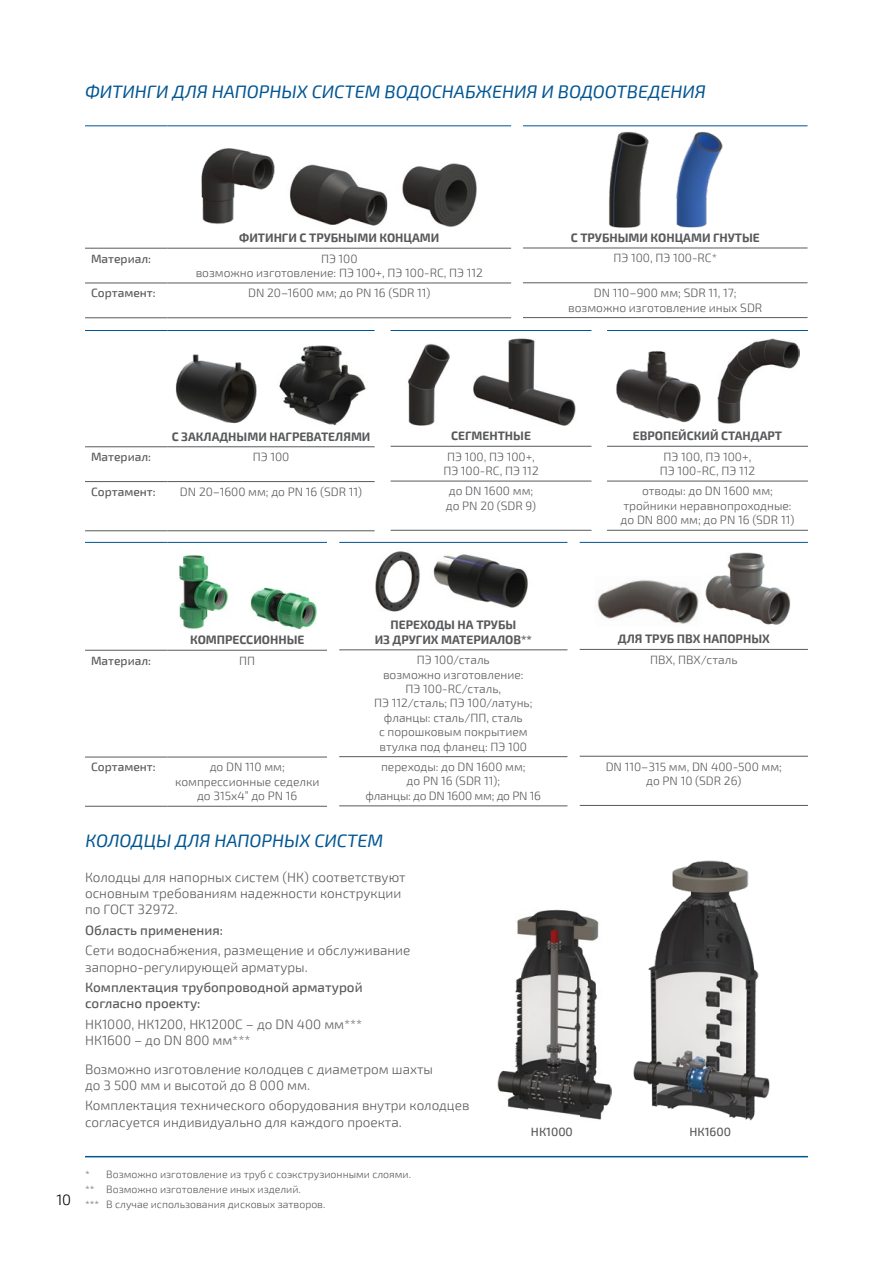
<style>
.page{position:relative;width:893px;height:1263px;background:#fff}
.page>*{position:absolute;margin:0;border:0;box-sizing:border-box;transform-origin:0 0}
.t1{font:italic 18px "Exo 2";color:#005593}
.t2{font:300 15px "Exo 2";color:#000}
.t3{font:300 13.5px/16.2px "Exo 2";color:#58595b}
.t4{font:500 13.5px/16.2px "Exo 2";color:#58595b}
.t5{font:300 12px/14.4px "Exo 2";color:#58595b;text-align:center}
.t6{font:700 12px/14.4px "Exo 2";color:#58595b;text-align:center}
.t7{font:500 12px "Exo 2";color:#58595b}
.t8{font:300 10.5px/14.7px "Exo 2";color:#58595b}
</style>
<div class="page">
<hr style="left:85px;top:1156px;width:723px;height:1px;background:#005593">
<hr style="left:85px;top:125px;width:83px;height:1px;background:#005593">
<hr style="left:168px;top:125px;width:343px;height:1px;background:#005593">
<hr style="left:85px;top:248px;width:83px;height:1px;background:#58595b">
<hr style="left:168px;top:248px;width:343px;height:1px;background:#58595b">
<hr style="left:85px;top:283px;width:83px;height:1px;background:#58595b">
<hr style="left:168px;top:283px;width:343px;height:1px;background:#58595b">
<hr style="left:85px;top:317px;width:83px;height:1px;background:#58595b">
<hr style="left:168px;top:317px;width:343px;height:1px;background:#58595b">
<img style="left:201px;top:148px;width:74px;height:76px">
<img style="left:290px;top:164px;width:98px;height:62px">
<img style="left:402px;top:163px;width:75px;height:64px">
<hr style="left:85px;top:330px;width:83px;height:1px;background:#005593">
<hr style="left:168px;top:330px;width:207px;height:1px;background:#005593">
<hr style="left:85px;top:446px;width:83px;height:1px;background:#58595b">
<hr style="left:168px;top:446px;width:207px;height:1px;background:#58595b">
<hr style="left:85px;top:481px;width:83px;height:1px;background:#58595b">
<hr style="left:168px;top:481px;width:207px;height:1px;background:#58595b">
<hr style="left:85px;top:530px;width:83px;height:1px;background:#58595b">
<hr style="left:168px;top:530px;width:207px;height:1px;background:#58595b">
<img style="left:175px;top:354px;width:82px;height:70px">
<img style="left:279px;top:345px;width:87px;height:81px">
<hr style="left:85px;top:542px;width:83px;height:1px;background:#005593">
<hr style="left:168px;top:542px;width:159px;height:1px;background:#005593">
<hr style="left:85px;top:650px;width:83px;height:1px;background:#58595b">
<hr style="left:168px;top:650px;width:159px;height:1px;background:#58595b">
<hr style="left:85px;top:757px;width:83px;height:1px;background:#58595b">
<hr style="left:168px;top:757px;width:159px;height:1px;background:#58595b">
<hr style="left:85px;top:806px;width:83px;height:1px;background:#58595b">
<hr style="left:168px;top:806px;width:159px;height:1px;background:#58595b">
<img style="left:179px;top:555px;width:49px;height:74px">
<img style="left:250px;top:587px;width:67px;height:43px">
<hr style="left:580px;top:542px;width:228px;height:1px;background:#005593">
<hr style="left:580px;top:649px;width:228px;height:1px;background:#58595b">
<hr style="left:580px;top:756px;width:228px;height:1px;background:#58595b">
<hr style="left:580px;top:805px;width:228px;height:1px;background:#58595b">
<img style="left:597px;top:580px;width:102px;height:44px">
<img style="left:705px;top:552px;width:86px;height:73px">
<hr style="left:391px;top:330px;width:200px;height:1px;background:#005593">
<hr style="left:391px;top:446px;width:200px;height:1px;background:#58595b">
<hr style="left:391px;top:481px;width:200px;height:1px;background:#58595b">
<hr style="left:391px;top:530px;width:200px;height:1px;background:#58595b">
<img style="left:408px;top:344px;width:42px;height:82px">
<img style="left:473px;top:338px;width:103px;height:88px">
<hr style="left:607px;top:330px;width:201px;height:1px;background:#005593">
<hr style="left:607px;top:446px;width:201px;height:1px;background:#58595b">
<hr style="left:607px;top:481px;width:201px;height:1px;background:#58595b">
<hr style="left:607px;top:530px;width:201px;height:1px;background:#58595b">
<img style="left:616px;top:350px;width:85px;height:73px">
<img style="left:717px;top:339px;width:83px;height:84px">
<img style="left:498px;top:909px;width:113px;height:211px">
<img style="left:633px;top:860px;width:137px;height:261px">
<hr style="left:523px;top:125px;width:284px;height:1px;background:#005593">
<hr style="left:523px;top:248px;width:284px;height:1px;background:#58595b">
<hr style="left:523px;top:282px;width:284px;height:1px;background:#58595b">
<hr style="left:523px;top:317px;width:284px;height:1px;background:#58595b">
<img style="left:609px;top:132px;width:40px;height:96px">
<img style="left:676px;top:132px;width:47px;height:96px">
<hr style="left:339px;top:542px;width:228px;height:1px;background:#005593">
<hr style="left:339px;top:649px;width:228px;height:1px;background:#58595b">
<hr style="left:339px;top:756px;width:228px;height:1px;background:#58595b">
<hr style="left:339px;top:805px;width:228px;height:1px;background:#58595b">
<img style="left:375px;top:551px;width:45px;height:61px">
<img style="left:433px;top:553px;width:95px;height:55px">
<h1 class="t1" style="left:85px;top:81px;width:622px">ФИТИНГИ ДЛЯ НАПОРНЫХ СИСТЕМ ВОДОСНАБЖЕНИЯ И ВОДООТВЕДЕНИЯ</h1>
<p class="t6" style="left:239px;top:231px;width:202px">ФИТИНГИ С ТРУБНЫМИ КОНЦАМИ</p>
<p class="t7" style="left:91px;top:251px;width:62px">Материал:</p>
<p class="t5" style="left:196px;top:251px;width:289px">ПЭ 100<br>возможно изготовление: ПЭ 100+, ПЭ 100-RC, ПЭ 112</p>
<p class="t7" style="left:91px;top:286px;width:66px">Сортамент:</p>
<p class="t5" style="left:248px;top:286px;width:184px">DN 20–1600 мм; до PN 16 (SDR 11)</p>
<p class="t6" style="left:571px;top:231px;width:191px">С ТРУБНЫМИ КОНЦАМИ ГНУТЫЕ</p>
<p class="t5" style="left:613px;top:251px;width:105px">ПЭ 100, ПЭ 100-RC*</p>
<p class="t5" style="left:568px;top:286px;width:196px">DN 110–900 мм; SDR 11, 17; возможно изготовление иных SDR</p>
<p class="t6" style="left:172px;top:430px;width:200px">С ЗАКЛАДНЫМИ НАГРЕВАТЕЛЯМИ</p>
<p class="t7" style="left:91px;top:450px;width:62px">Материал:</p>
<p class="t5" style="left:253px;top:450px;width:38px">ПЭ 100</p>
<p class="t7" style="left:91px;top:485px;width:66px">Сортамент:</p>
<p class="t5" style="left:180px;top:485px;width:184px">DN 20–1600 мм; до PN 16 (SDR 11)</p>
<p class="t6" style="left:451px;top:429px;width:81px">СЕГМЕНТНЫЕ</p>
<p class="t5" style="left:443px;top:449px;width:97px">ПЭ 100, ПЭ 100+,<br>ПЭ 100-RC, ПЭ 112</p>
<p class="t5" style="left:446px;top:484px;width:92px;text-align:left">до DN 1600 мм; до PN 20 (SDR 9)</p>
<p class="t6" style="left:633px;top:429px;width:151px">ЕВРОПЕЙСКИЙ СТАНДАРТ</p>
<p class="t5" style="left:660px;top:449px;width:97px">ПЭ 100, ПЭ 100+,<br>ПЭ 100-RC, ПЭ 112</p>
<p class="t5" style="left:621px;top:484px;width:175px">отводы: до DN 1600 мм; тройники неравнопроходные: до DN 800 мм; до PN 16 (SDR 11)</p>
<p class="t2" style="left:56px;top:1191px;width:16px">10</p>
<p class="t6" style="left:190px;top:633px;width:116px">КОМПРЕССИОННЫЕ</p>
<p class="t7" style="left:91px;top:653px;width:62px">Материал:</p>
<p class="t5" style="left:239px;top:653px;width:17px">ПП</p>
<p class="t7" style="left:91px;top:760px;width:66px">Сортамент:</p>
<p class="t5" style="left:175px;top:760px;width:146px">до DN 110 мм; компрессионные седелки до 315x4” до PN 16</p>
<p class="t6" style="left:375px;top:618px;width:159px">ПЕРЕХОДЫ НА ТРУБЫ<br>ИЗ ДРУГИХ МАТЕРИАЛОВ**</p>
<p class="t5" style="left:374px;top:653px;width:160px">ПЭ 100/сталь<br>возможно изготовление:<br>ПЭ 100-RC/сталь,<br>ПЭ 112/сталь; ПЭ 100/латунь; фланцы: сталь/ПП, сталь<br>с порошковым покрытием втулка под фланец: ПЭ 100</p>
<p class="t5" style="left:366px;top:760px;width:177px">переходы: до DN 1600 мм;<br>до PN 16 (SDR 11);<br>фланцы: до DN 1600 мм; до PN 16</p>
<h1 class="t1" style="left:85px;top:830px;width:299px">КОЛОДЦЫ ДЛЯ НАПОРНЫХ СИСТЕМ</h1>
<p class="t6" style="left:618px;top:632px;width:153px">ДЛЯ ТРУБ ПВХ НАПОРНЫХ</p>
<p class="t5" style="left:650px;top:653px;width:89px">ПВХ, ПВХ/сталь</p>
<p class="t5" style="left:606px;top:759px;width:178px">DN 110–315 мм, DN 400-500 мм; до PN 10 (SDR 26)</p>
<p class="t3" style="left:85px;top:869px;width:322px">Колодцы для напорных систем (НК) соответствуют основным требованиям надежности конструкции по ГОСТ 32972.</p>
<p class="t4" style="left:85px;top:922px;width:140px">Область применения:</p>
<p class="t3" style="left:85px;top:943px;width:327px">Сети водоснабжения, размещение и обслуживание запорно-регулирующей арматуры.</p>
<p class="t4" style="left:85px;top:979px;width:279px">Комплектация трубопроводной арматурой согласно проекту:</p>
<p class="t3" style="left:85px;top:1016px;width:279px">НК1000, НК1200, НК1200С – до DN 400 мм***<br>НК1600 – до DN 800 мм***</p>
<p class="t3" style="left:85px;top:1061px;width:350px">Возможно изготовление колодцев с диаметром шахты до 3 500 мм и высотой до 8 000 мм.</p>
<p class="t3" style="left:85px;top:1098px;width:386px">Комплектация технического оборудования внутри колодцев согласуется индивидуально для каждого проекта.</p>
<p class="t8" style="left:85px;top:1167px;width:328px">* Возможно изготовление из труб с соэкструзионными слоями. ** Возможно изготовление иных изделий.<br>*** В случае использования дисковых затворов.</p>
<p class="t7" style="left:531px;top:1124px;width:43px">НК1000</p>
<p class="t7" style="left:689px;top:1124px;width:43px">НК1600</p>
</div>
